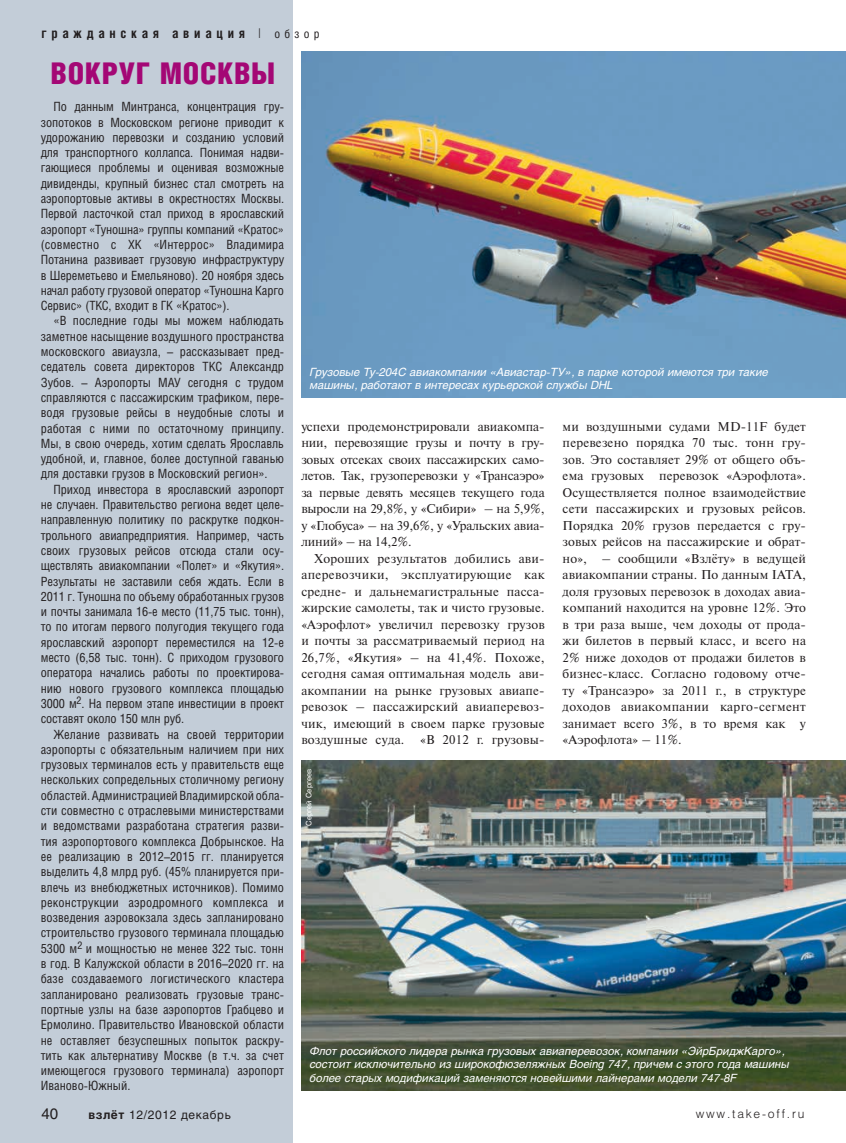
<style>
.page{position:relative;width:846px;height:1143px;background:#fff}
.page>*{position:absolute;margin:0;border:0;box-sizing:border-box;transform-origin:0 0}
.t1{font:30px "Helios Cond Black C";letter-spacing:.02em;color:#a40775}
.t2{font:15px "Helios C";color:#231f20}
.t3{font:700 13.5px "Helios Cond C";letter-spacing:.35em;color:#231f20}
.t4{font:12.75px "Helios Cond C";color:#231f20}
.t5{font:12.75px/16.5px "Newton C";letter-spacing:.01em;color:#231f20;text-align:justify}
.t6{font:12.75px "Newton C";letter-spacing:-.01em;color:#231f20}
.t7{font:12.75px "Newton C";letter-spacing:.03em;color:#231f20}
.t8{font:12px "Helios C";letter-spacing:.05em;color:#231f20}
.t9{font:12px "Helios Light C";letter-spacing:.15em;color:#231f20}
.t10{font:italic 11.25px/13.5px "Helios C";color:#fff}
.t11{font:7.5px "Helios";color:#fff}
.s1{font-family:"Helios Cond Light C";font-weight:400}
.s2{font-weight:400;font-size:12px}
.s3{font-weight:700}
</style>
<div class="page">
<div style="left:0;top:0;width:292px;height:1143px;background:#c3cdd8"></div>
<img style="left:301px;top:51px;width:544px;height:347px">
<img style="left:301px;top:761px;width:544px;height:329px">
<p class="t3" style="left:42px;top:28px;width:279px">гражданская авиация <span class="s1">|</span> <span class="s2">обзор</span></p>
<p class="t1" style="left:51px;top:62px;width:226px">ВОКРУГ МОСКВЫ</p>
<p class="t4" style="left:54px;top:102px;width:232px">По данным Минтранса, концентрация гру-</p>
<p class="t4" style="left:41px;top:117px;width:245px">зопотоков в Московском регионе приводит к</p>
<p class="t4" style="left:41px;top:133px;width:245px">удорожанию перевозки и созданию условий</p>
<p class="t4" style="left:41px;top:148px;width:245px">для транспортного коллапса. Понимая надви-</p>
<p class="t4" style="left:41px;top:163px;width:245px">гающиеся проблемы и оценивая возможные</p>
<p class="t4" style="left:41px;top:179px;width:245px">дивиденды, крупный бизнес стал смотреть на</p>
<p class="t4" style="left:41px;top:194px;width:245px">аэропортовые активы в окрестностях Москвы.</p>
<p class="t4" style="left:41px;top:209px;width:245px">Первой ласточкой стал приход в ярославский</p>
<p class="t4" style="left:41px;top:225px;width:245px">аэропорт «Туношна» группы компаний «Кратос»</p>
<p class="t4" style="left:41px;top:240px;width:245px">(совместно с ХК «Интеррос» Владимира</p>
<p class="t4" style="left:41px;top:255px;width:245px">Потанина развивает грузовую инфраструктуру</p>
<p class="t4" style="left:41px;top:270px;width:245px">в Шереметьево и Емельяново). 20 ноября здесь</p>
<p class="t4" style="left:41px;top:286px;width:245px">начал работу грузовой оператор «Туношна Карго</p>
<p class="t4" style="left:41px;top:301px;width:190px">Сервис» (ТКС, входит в ГК «Кратос»).</p>
<p class="t4" style="left:54px;top:316px;width:232px">«В последние годы мы можем наблюдать</p>
<p class="t4" style="left:41px;top:332px;width:245px">заметное насыщение воздушного пространства</p>
<p class="t4" style="left:41px;top:347px;width:245px">московского авиаузла, – рассказывает пред-</p>
<p class="t4" style="left:41px;top:362px;width:245px">седатель совета директоров ТКС Александр</p>
<p class="t4" style="left:41px;top:378px;width:245px">Зубов. – Аэропорты МАУ сегодня с трудом</p>
<p class="t4" style="left:41px;top:393px;width:245px">справляются с пассажирским трафиком, пере-</p>
<p class="t4" style="left:41px;top:408px;width:245px">водя грузовые рейсы в неудобные слоты и</p>
<p class="t4" style="left:41px;top:423px;width:245px">работая с ними по остаточному принципу.</p>
<p class="t4" style="left:41px;top:439px;width:245px">Мы, в свою очередь, хотим сделать Ярославль</p>
<p class="t4" style="left:41px;top:454px;width:245px">удобной, и, главное, более доступной гаванью</p>
<p class="t4" style="left:41px;top:469px;width:228px">для доставки грузов в Московский регион».</p>
<p class="t4" style="left:54px;top:485px;width:232px">Приход инвестора в ярославский аэропорт</p>
<p class="t4" style="left:41px;top:500px;width:245px">не случаен. Правительство региона ведет целе-</p>
<p class="t4" style="left:41px;top:515px;width:245px">направленную политику по раскрутке подкон-</p>
<p class="t4" style="left:41px;top:531px;width:245px">трольного авиапредприятия. Например, часть</p>
<p class="t4" style="left:41px;top:546px;width:245px">своих грузовых рейсов отсюда стали осу-</p>
<p class="t4" style="left:41px;top:561px;width:245px">ществлять авиакомпании «Полет» и «Якутия».</p>
<p class="t4" style="left:41px;top:576px;width:245px">Результаты не заставили себя ждать. Если в</p>
<p class="t4" style="left:41px;top:592px;width:245px">2011 г. Туношна по объему обработанных грузов</p>
<p class="t4" style="left:41px;top:607px;width:245px">и почты занимала 16-е место (11,75 тыс. тонн),</p>
<p class="t4" style="left:41px;top:622px;width:245px">то по итогам первого полугодия текущего года</p>
<p class="t4" style="left:41px;top:638px;width:245px">ярославский аэропорт переместился на 12-е</p>
<p class="t4" style="left:41px;top:653px;width:245px">место (6,58 тыс. тонн). С приходом грузового</p>
<p class="t4" style="left:41px;top:668px;width:245px">оператора начались работы по проектирова-</p>
<p class="t4" style="left:41px;top:684px;width:245px">нию нового грузового комплекса площадью</p>
<p class="t4" style="left:41px;top:699px;width:245px">3000 м<sup>2</sup>. На первом этапе инвестиции в проект</p>
<p class="t4" style="left:41px;top:714px;width:145px">составят около 150 млн руб.</p>
<p class="t4" style="left:53px;top:729px;width:232px">Желание развивать на своей территории</p>
<p class="t4" style="left:41px;top:745px;width:245px">аэропорты с обязательным наличием при них</p>
<p class="t4" style="left:41px;top:760px;width:245px">грузовых терминалов есть у правительств еще</p>
<p class="t4" style="left:41px;top:775px;width:245px">нескольких сопредельных столичному региону</p>
<p class="t4" style="left:41px;top:791px;width:245px">областей. Администрацией Владимирской обла-</p>
<p class="t4" style="left:41px;top:806px;width:245px">сти совместно с отраслевыми министерствами</p>
<p class="t4" style="left:41px;top:821px;width:245px">и ведомствами разработана стратегия разви-</p>
<p class="t4" style="left:41px;top:837px;width:245px">тия аэропортового комплекса Добрынское. На</p>
<p class="t4" style="left:41px;top:852px;width:245px">ее реализацию в 2012–2015 гг. планируется</p>
<p class="t4" style="left:41px;top:867px;width:245px">выделить 4,8 млрд руб. (45% планируется при-</p>
<p class="t4" style="left:41px;top:882px;width:245px">влечь из внебюджетных источников). Помимо</p>
<p class="t4" style="left:41px;top:898px;width:245px">реконструкции аэродромного комплекса и</p>
<p class="t4" style="left:41px;top:913px;width:245px">возведения аэровокзала здесь запланировано</p>
<p class="t4" style="left:41px;top:928px;width:245px">строительство грузового терминала площадью</p>
<p class="t4" style="left:41px;top:944px;width:245px">5300 м<sup>2</sup> и мощностью не менее 322 тыс. тонн</p>
<p class="t4" style="left:41px;top:959px;width:245px">в год. В Калужской области в 2016–2020 гг. на</p>
<p class="t4" style="left:41px;top:974px;width:245px">базе создаваемого логистического кластера</p>
<p class="t4" style="left:41px;top:990px;width:245px">запланировано реализовать грузовые транс-</p>
<p class="t4" style="left:41px;top:1005px;width:245px">портные узлы на базе аэропортов Грабцево и</p>
<p class="t4" style="left:41px;top:1020px;width:245px">Ермолино. Правительство Ивановской области</p>
<p class="t4" style="left:41px;top:1035px;width:245px">не оставляет безуспешных попыток раскру-</p>
<p class="t4" style="left:41px;top:1051px;width:245px">тить как альтернативу Москве (в т.ч. за счет</p>
<p class="t4" style="left:41px;top:1066px;width:245px">имеющегося грузового терминала) аэропорт</p>
<p class="t4" style="left:41px;top:1081px;width:91px">Иваново-Южный.</p>
<p class="t10" style="left:310px;top:366px;width:460px">Грузовые Ту-204С авиакомпании «Авиастар-ТУ», в парке которой имеются три такие машины, работают в интересах курьерской службы DHL</p>
<p class="t5" style="left:301px;top:419px;width:245px">успехи продемонстрировали авиакомпа-</p>
<p class="t6" style="left:301px;top:439px;width:245px">нии, перевозящие грузы и почту в гру-</p>
<p class="t6" style="left:301px;top:455px;width:245px">зовых отсеках своих пассажирских само-</p>
<p class="t6" style="left:301px;top:472px;width:245px">летов. Так, грузоперевозки у «Трансаэро»</p>
<p class="t6" style="left:301px;top:488px;width:245px">за первые девять месяцев текущего года</p>
<p class="t6" style="left:301px;top:505px;width:245px">выросли на 29,8%, у «Сибири» – на 5,9%,</p>
<p class="t6" style="left:301px;top:521px;width:245px">у «Глобуса» – на 39,6%, у «Уральских авиа-</p>
<p class="t6" style="left:301px;top:538px;width:112px">линий» – на 14,2%.</p>
<p class="t5" style="left:314px;top:551px;width:232px">Хороших результатов добились ави-</p>
<p class="t7" style="left:301px;top:571px;width:245px">аперевозчики, эксплуатирующие как</p>
<p class="t5" style="left:301px;top:584px;width:245px">средне- и дальнемагистральные пасса-</p>
<p class="t5" style="left:301px;top:601px;width:245px">жирские самолеты, так и чисто грузовые.</p>
<p class="t5" style="left:301px;top:617px;width:245px">«Аэрофлот» увеличил перевозку грузов</p>
<p class="t5" style="left:301px;top:634px;width:245px">и почты за рассматриваемый период на</p>
<p class="t5" style="left:301px;top:650px;width:245px">26,7%, «Якутия» – на 41,4%. Похоже,</p>
<p class="t5" style="left:301px;top:667px;width:245px">сегодня самая оптимальная модель ави-</p>
<p class="t5" style="left:301px;top:683px;width:245px">акомпании на рынке грузовых авиапе-</p>
<p class="t5" style="left:301px;top:700px;width:245px">ревозок – пассажирский авиаперевоз-</p>
<p class="t5" style="left:301px;top:716px;width:245px">чик, имеющий в своем парке грузовые</p>
<p class="t5" style="left:301px;top:733px;width:245px">воздушные суда. «В 2012 г. грузовы-</p>
<p class="t11" style="left:306px;top:826px;width:59px;rotate:-90deg">Сергей Сергеев</p>
<p class="t5" style="left:562px;top:419px;width:245px">ми воздушными судами MD-11F будет перевезено порядка 70 тыс. тонн гру&shy;зов. Это составляет 29% от общего объ&shy;ема грузовых перевозок «Аэрофлота».<br>Осуществляется полное взаимодействие сети пассажирских и грузовых рейсов.<br>Порядка 20% грузов передается с гру&shy;зовых рейсов на пассажирские и обрат&shy;но», – сообщили «Взлёту» в ведущей авиакомпании страны. По данным IATA, доля грузовых перевозок в доходах авиа&shy;компаний находится на уровне 12%. Это в три раза выше, чем доходы от прода&shy;жи билетов в первый класс, и всего на 2% ниже доходов от продажи билетов в бизнес-класс. Согласно годовому отче&shy;ту «Трансаэро» за 2011 г., в структуре доходов авиакомпании карго-сегмент занимает всего 3%, в то время как у «Аэрофлота» – 11%.</p>
<p class="t10" style="left:310px;top:1045px;width:481px">Флот российского лидера рынка грузовых авиаперевозок, компании «ЭйрБриджКарго», состоит исключительно из широкофюзеляжных Boeing 747, причем с этого года машины более старых модификаций заменяются новейшими лайнерами модели 747-8F</p>
<p class="t2" style="left:42px;top:1108px;width:18px">40</p>
<p class="t8" style="left:88px;top:1110px;width:144px"><span class="s3">взлёт</span> 12/2012 декабрь</p>
<p class="t9" style="left:695px;top:1110px;width:110px">www.take-off.ru</p>
</div>
